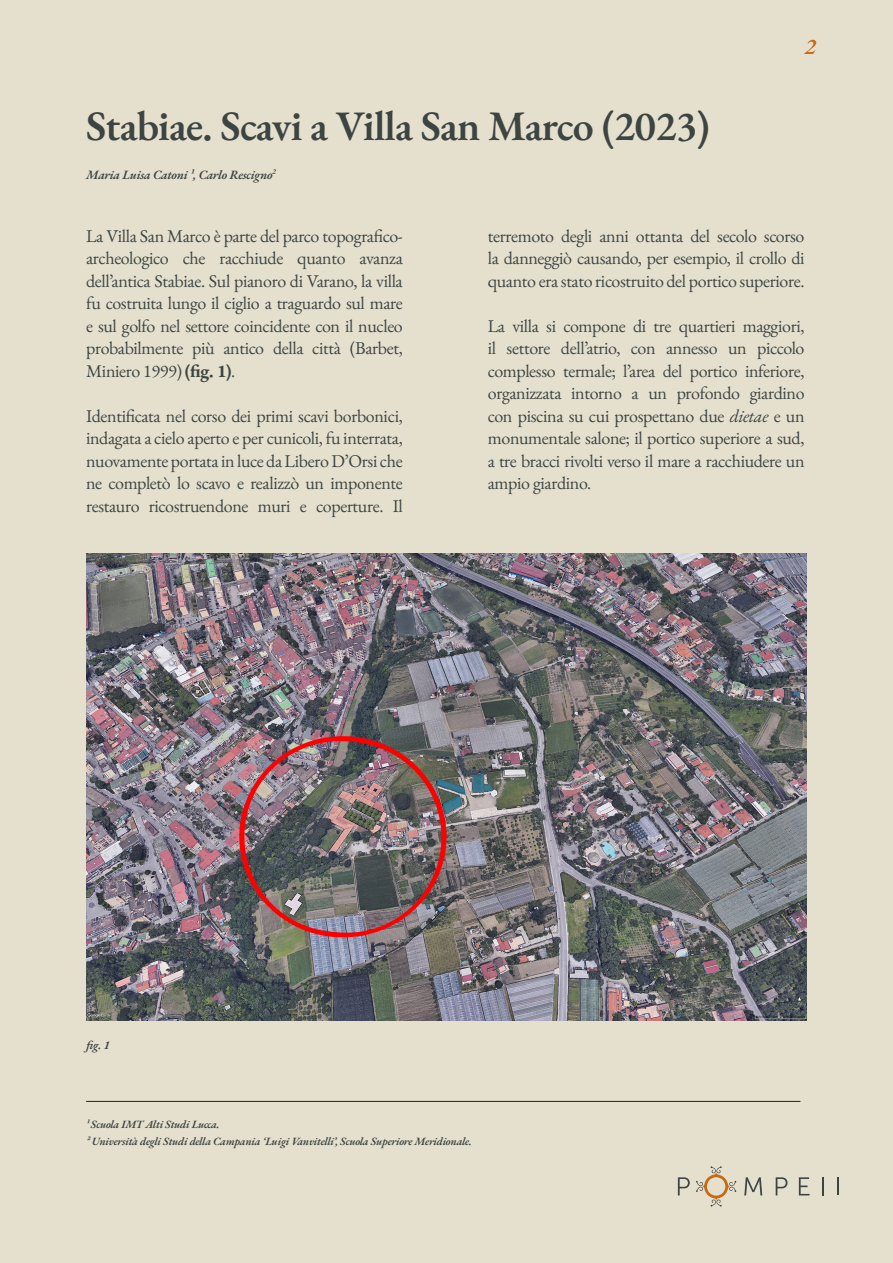
<style>
.page{position:relative;width:893px;height:1263px;background:#e5e0ce}
.page>*{position:absolute;margin:0;border:0;box-sizing:border-box;transform-origin:0 0}
.t1{font:600 42px "EB Garamond";letter-spacing:-.02em;color:#3d4543}
.t2{font:italic 600 22.5px "EB Garamond";color:#c76a14}
.t3{font:18px/22.5px "EB Garamond";letter-spacing:-.02em;color:#3d4543;text-align:justify}
.t4{font:italic 600 12.75px "EB Garamond";letter-spacing:-.02em;color:#3d4543}
.t5{font:italic 600 12px "EB Garamond";color:#3d4543}
.t6{font:italic 600 11.1px "EB Garamond";letter-spacing:-.02em;color:#3d4543}
.s1{font-weight:700}
.s2{font-style:italic}
</style>
<div class="page">
<svg style="left:678px;top:1177px;width:12px;height:18px"></svg>
<svg style="left:837px;top:1177px;width:2px;height:18px"></svg>
<svg style="left:822px;top:1177px;width:2px;height:18px"></svg>
<svg style="left:744px;top:1177px;width:18px;height:18px"></svg>
<svg style="left:799px;top:1177px;width:10px;height:18px"></svg>
<svg style="left:776px;top:1177px;width:11px;height:18px"></svg>
<svg style="left:696px;top:1166px;width:40px;height:40px"></svg>
<img style="left:86px;top:553px;width:721px;height:467px">
<hr style="left:86px;top:1101px;width:714px;height:1px;background:#231f20">
<p class="t1" style="left:86px;top:99px;width:625px">Stabiae. Scavi a Villa San Marco (2023)</p>
<p class="t4" style="left:86px;top:166px;width:191px">Maria Luisa Catoni ¹, Carlo Rescigno<sup>2</sup></p>
<p class="t2" style="left:805px;top:32px;width:13px">2</p>
<p class="t3" style="left:86px;top:225px;width:318px">La Villa San Marco è parte del parco topografico&shy;archeologico che racchiude quanto avanza dell’antica Stabiae. Sul pianoro di Varano, la villa fu costruita lungo il ciglio a traguardo sul mare e sul golfo nel settore coincidente con il nucleo probabilmente più antico della città (Barbet, Miniero 1999) <span class="s1">(fig. 1)</span>.</p>
<p class="t3" style="left:86px;top:405px;width:318px">Identificata nel corso dei primi scavi borbonici, indagata a cielo aperto e per cunicoli, fu interrata, nuovamente portata in luce da Libero D’Orsi che ne completò lo scavo e realizzò un imponente restauro ricostruendone muri e coperture. Il</p>
<p class="t3" style="left:488px;top:225px;width:318px">terremoto degli anni ottanta del secolo scorso la danneggiò causando, per esempio, il crollo di quanto era stato ricostruito del portico superiore.</p>
<p class="t3" style="left:488px;top:315px;width:318px">La villa si compone di tre quartieri maggiori, il settore dell’atrio, con annesso un piccolo complesso termale; l’area del portico inferiore, organizzata intorno a un profondo giardino con piscina su cui prospettano due <span class="s2">dietae</span> e un monumentale salone; il portico superiore a sud, a tre bracci rivolti verso il mare a racchiudere un ampio giardino.</p>
<p class="t5" style="left:86px;top:1037px;width:25px">fig. 1</p>
<p class="t6" style="left:86px;top:1116px;width:135px">¹ Scuola IMT Alti Studi Lucca.</p>
<p class="t6" style="left:86px;top:1134px;width:387px">² Università degli Studi della Campania ‘Luigi Vanvitelli’, Scuola Superiore Meridionale.</p>
</div>
